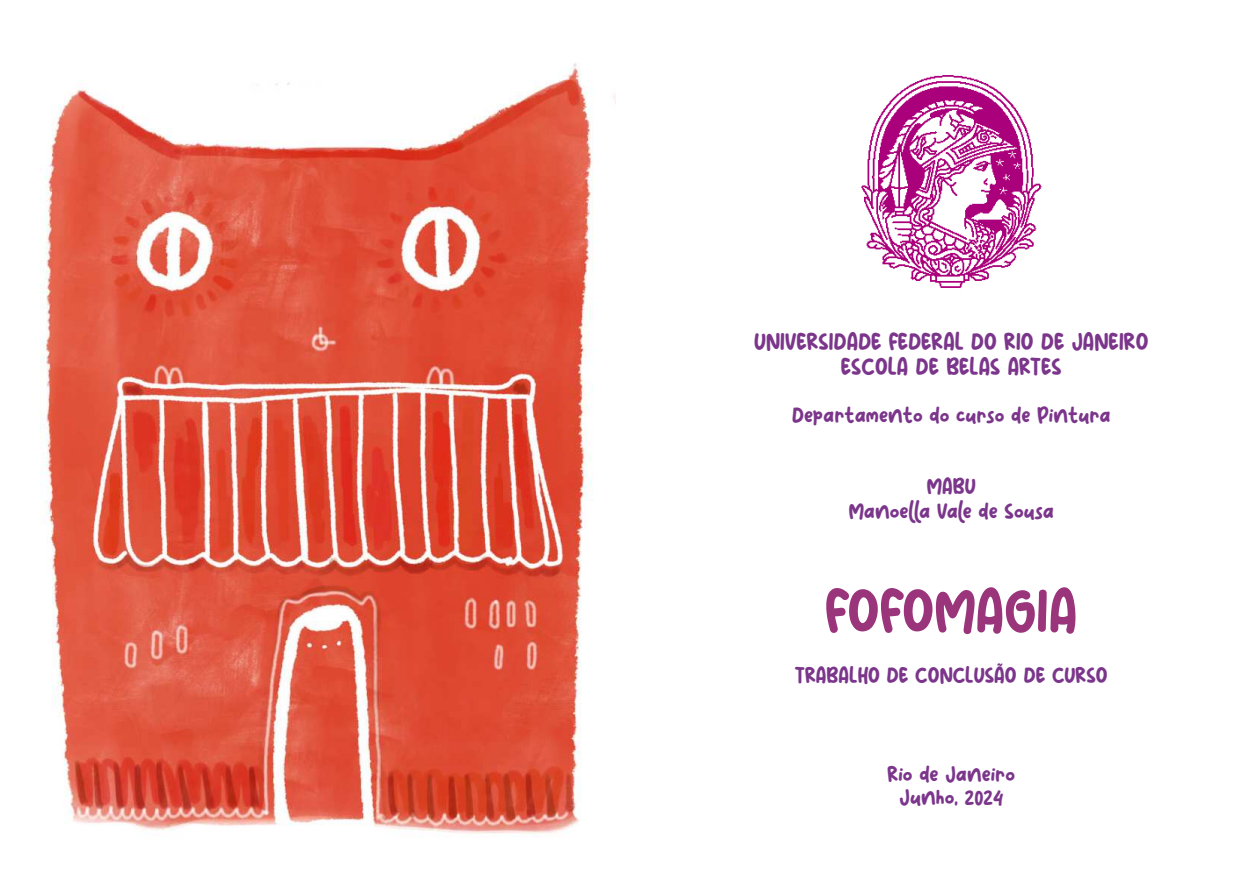
<style>
.page{position:relative;width:1259px;height:893px;background:#fff}
.page>*{position:absolute;margin:0;border:0;box-sizing:border-box;transform-origin:0 0}
.t1{font:52.5px "Pulang";color:#9a347b}
.t2{font:21px/25.2px "Pulang";color:#7b368b;text-align:center}
.t3{font:19.5px/25.2px "Pulang";color:#7b368b;text-align:center}
</style>
<div class="page">
<img style="left:40px;top:63px;width:575px;height:771px">
<img style="left:861px;top:75px;width:181px;height:213px">
<p class="t2" style="left:754px;top:329px;width:396px">UNIVERSIDADE FEDERAL DO RIO DE JANEIRO<br>ESCOLA DE BELAS ARTES</p>
<p class="t3" style="left:792px;top:404px;width:320px">Departamento do curso de Pintura</p>
<p class="t3" style="left:848px;top:474px;width:207px">MABU<br>Manoella Vale de Sousa</p>
<h1 class="t1" style="left:825px;top:581px;width:254px">FOFOMAGIA</h1>
<p class="t3" style="left:795px;top:663px;width:314px">TRABALHO DE CONCLUSÃO DE CURSO</p>
<p class="t3" style="left:887px;top:763px;width:129px;line-height:23.4px">Rio de Janeiro<br>Junho, 2024</p>
</div>
